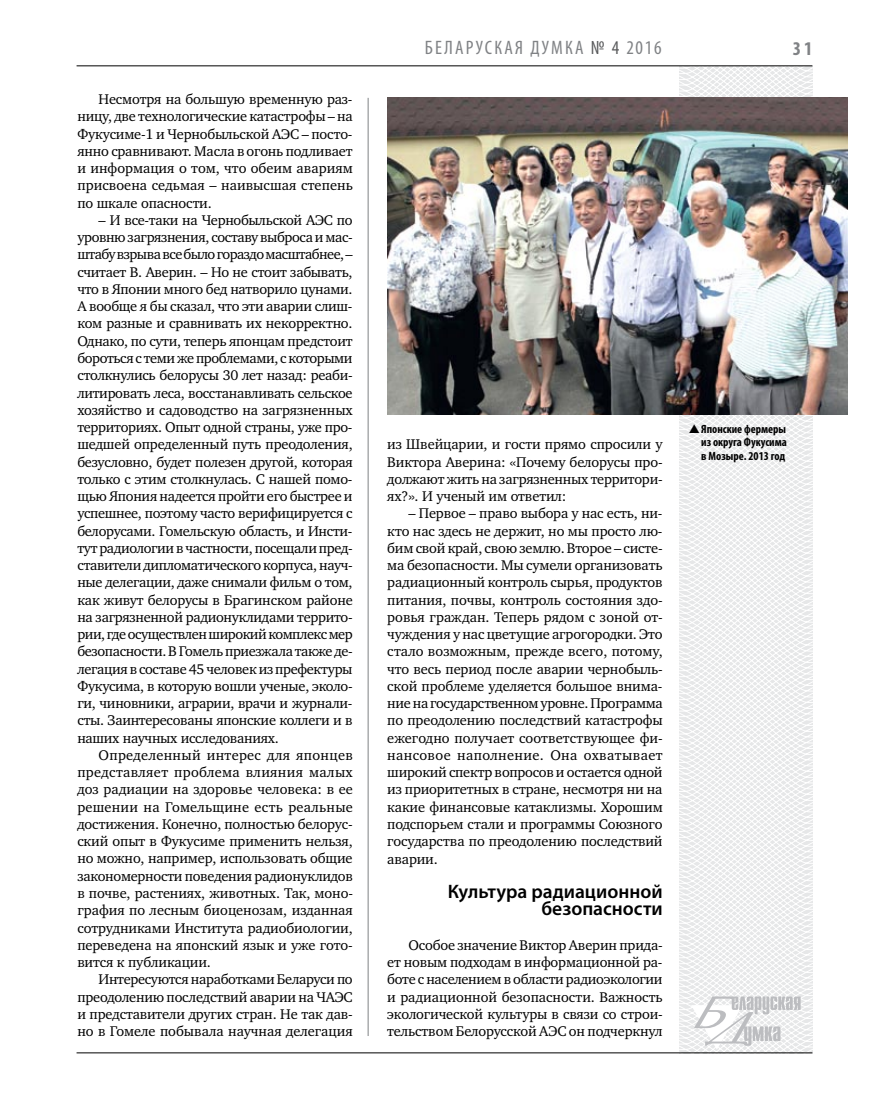
<style>
.page{position:relative;width:872px;height:1106px;background:#fff}
.page>*{position:absolute;margin:0;border:0;box-sizing:border-box;transform-origin:0 0}
.t1{font:600 19.5px/17.2px "Myriad Pro";color:#000;text-align:right}
.t2{font:condensed 19.5px "Myriad Pro";letter-spacing:.11em;color:#808285}
.t3{font:700 condensed 19.5px "Myriad Pro";color:#808285}
.t4{font:14.4px/17.2px "Charter C";letter-spacing:-.01em;color:#000;text-align:justify}
.t5{font:700 condensed 12px/13.5px "Myriad Pro";color:#000;text-align:justify}
.s1{color:#58595b}
</style>
<div class="page">
<hr style="left:368px;top:98px;width:1px;height:938px;background:#808285">
<svg style="left:621px;top:65px;width:227px;height:989px"></svg>
<svg style="left:691px;top:996px;width:109px;height:53px"></svg>
<hr style="left:77px;top:65px;width:735px;height:1px;background:#000">
<hr style="left:77px;top:1052px;width:735px;height:1px;background:#000">
<img style="left:387px;top:97px;width:460px;height:318px">
<svg style="left:689px;top:424px;width:23px;height:9px"></svg>
<p class="t4" style="left:77px;top:91px;width:277px;text-indent:21px">Несмотря на большую временную раз&shy;ницу, две технологические катастрофы – на Фукусиме-1 и Чернобыльской АЭС – посто&shy;янно сравнивают. Масла в огонь подливает и информация о том, что обеим авариям присвоена седьмая – наивысшая степень по шкале опасности.</p>
<p class="t4" style="left:77px;top:211px;width:277px;text-indent:21px">– И все-таки на Чернобыльской АЭС по уровню загрязнения, составу выброса и мас&shy;штабу взрыва все было гораздо масштабнее, – считает В. Аверин. – Но не стоит забывать, что в Японии много бед натворило цунами.<br>А вообще я бы сказал, что эти аварии слиш&shy;ком разные и сравнивать их некорректно.<br>Однако, по сути, теперь японцам предстоит бороться с теми же проблемами, с которыми столкнулись белорусы 30 лет назад: реаби&shy;литировать леса, восстанавливать сельское хозяйство и садоводство на загрязненных территориях. Опыт одной страны, уже про&shy;шедшей определенный путь преодоления, безусловно, будет полезен другой, которая только с этим столкнулась. С нашей помо&shy;щью Япония надеется пройти его быстрее и успешнее, поэтому часто верифицируется с белорусами. Гомельскую область, и Инсти&shy;тут радиологии в частности, посещали пред&shy;ставители дипломатического корпуса, науч&shy;ные делегации, даже снимали фильм о том, как живут белорусы в Брагинском районе на загрязненной радионуклидами террито&shy;рии, где осуществлен широкий комплекс мер безопасности. В Гомель приезжала также де&shy;легация в составе 45 человек из префектуры Фукусима, в которую вошли ученые, эколо&shy;ги, чиновники, аграрии, врачи и журнали&shy;сты. Заинтересованы японские коллеги и в наших научных исследованиях.</p>
<p class="t4" style="left:77px;top:746px;width:277px;text-indent:21px">Определенный интерес для японцев представляет проблема влияния малых доз радиации на здоровье человека: в ее решении на Гомельщине есть реальные достижения. Конечно, полностью белорус&shy;ский опыт в Фукусиме применить нельзя, но можно, например, использовать общие закономерности поведения радионуклидов в почве, растениях, животных. Так, моно&shy;графия по лесным биоценозам, изданная сотрудниками Института радиобиологии, переведена на японский язык и уже гото&shy;вится к публикации.</p>
<p class="t4" style="left:77px;top:971px;width:277px;text-indent:21px">Интересуются наработками Беларуси по преодолению последствий аварии на ЧАЭС и представители других стран. Не так дав&shy;но в Гомеле побывала научная делегация</p>
<h1 class="t2" style="left:425px;top:36px;width:238px">БЕЛАРУСКА Я ДУМКА <span class="s1">№ 4</span> 2016</h1>
<h1 class="t3" style="left:793px;top:37px;width:21px">31</h1>
<p class="t4" style="left:387px;top:436px;width:277px">из Швейцарии, и гости прямо спросили у Виктора Аверина: «Почему белорусы про&shy;должают жить на загрязненных территори&shy;ях?». И ученый им ответил:</p>
<p class="t4" style="left:387px;top:505px;width:277px;text-indent:21px">– Первое – право выбора у нас есть, ни&shy;кто нас здесь не держит, но мы просто лю&shy;бим свой край, свою землю. Второе – систе&shy;ма безопасности. Мы сумели организовать радиационный контроль сырья, продуктов питания, почвы, контроль состояния здо&shy;ровья граждан. Теперь рядом с зоной от&shy;чуждения у нас цветущие агрогородки. Это стало возможным, прежде всего, потому, что весь период после аварии чернобыль&shy;ской проблеме уделяется большое внима&shy;ние на государственном уровне. Программа по преодолению последствий катастрофы ежегодно получает соответствующее фи&shy;нансовое наполнение. Она охватывает широкий спектр вопросов и остается одной из приоритетных в стране, несмотря ни на какие финансовые катаклизмы. Хорошим подспорьем стали и программы Союзного государства по преодолению последствий аварии.</p>
<h1 class="t1" style="left:448px;top:882px;width:216px">Культура радиационной безопасности</h1>
<p class="t4" style="left:387px;top:936px;width:277px;text-indent:21px">Особое значение Виктор Аверин прида&shy;ет новым подходам в информационной ра&shy;боте с населением в области радиоэкологии и радиационной безопасности. Важность экологической культуры в связи со строи&shy;тельством Белорусской АЭС он подчеркнул</p>
<p class="t5" style="left:701px;top:421px;width:87px">Японские фермеры из округа Фукусима в Мозыре. 2013 год</p>
</div>
